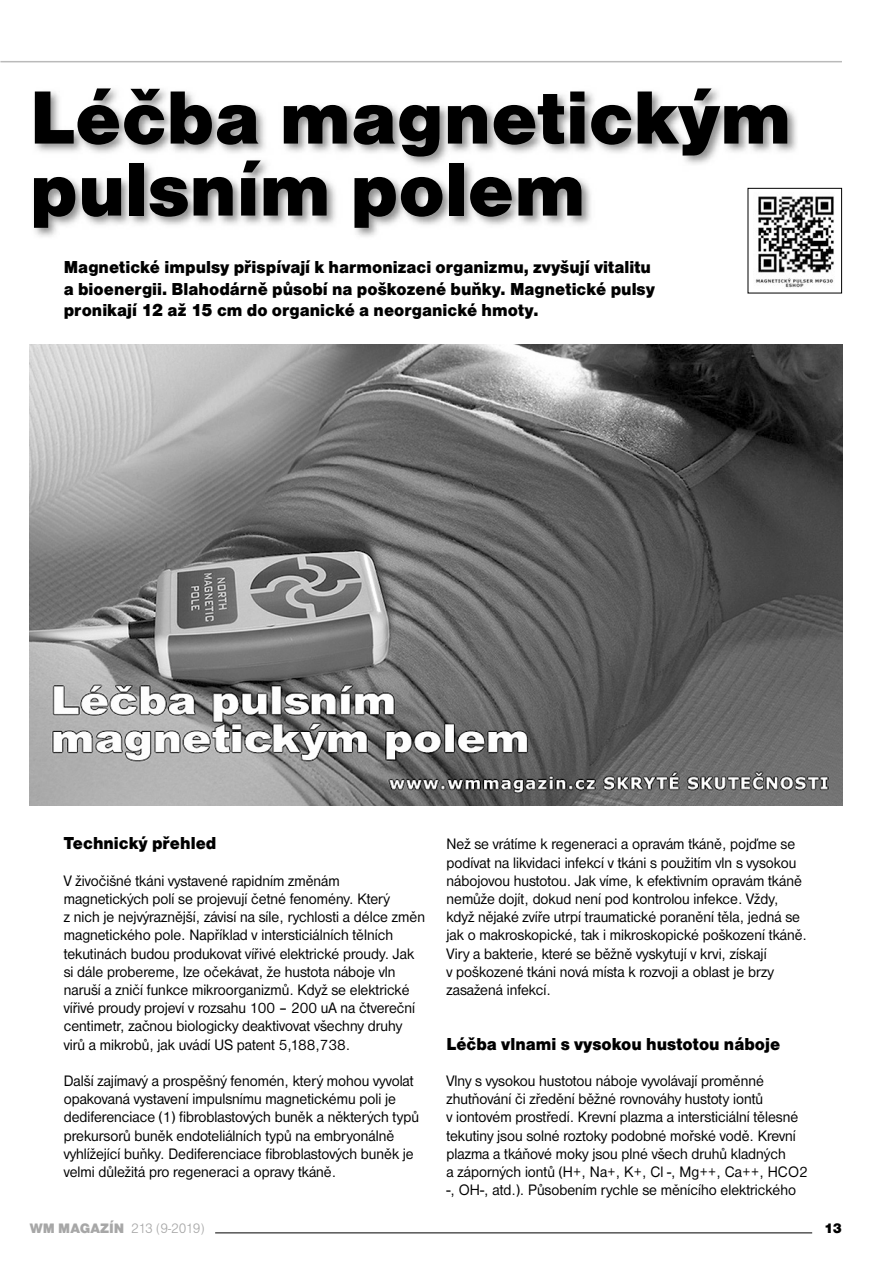
<style>
.page{position:relative;width:893px;height:1263px;background:#fff}
.page>*{position:absolute;margin:0;border:0;box-sizing:border-box;transform-origin:0 0}
.t1{font:78px/72px "Nimbus San DEE Blac";color:#000}
.t2{font:18px/21.6px "Nimbus San DEE Blac";color:#000;scale:.95 1}
.t3{font:15.75px/18.1px "Nimbus San DEE";color:#000;scale:.95 1}
.t4{font:14.25px "Nimbus San DEE Ligh";letter-spacing:-.04em;color:#a7a7a7}
.t5{font:14.25px "Nimbus San DEE Blac";color:#000}
.s1{font-family:"Nimbus San DEE Blac"}
</style>
<div class="page">
<hr style="left:215px;top:1232px;width:597px;height:1px;background:#000">
<img style="left:34px;top:88px;width:765px;height:151px">
<div style="left:748px;top:188px;width:94px;height:105px;background:#fff"></div>
<img style="left:755px;top:196px;width:79px;height:92px">
<div style="left:748px;top:188px;width:94px;height:105px;border:1px solid #000"></div>
<img style="left:30px;top:344px;width:812px;height:461px">
<hr style="left:0;top:61px;width:842px;height:1px;background:#bababa">
<h1 class="t1" style="left:30px;top:88px;width:763px">Léčba magnetickým pulsním polem</h1>
<p class="t2" style="left:64px;top:257px;width:624px">Magnetické impulsy přispívají k harmonizaci organizmu, zvyšují vitalitu a bioenergii. Blahodárně působí na poškozené buňky. Magnetické pulsy pronikají 12 až 15 cm do organické a neorganické hmoty.</p>
<p class="t2" style="left:64px;top:834px;width:162px">Technický přehled</p>
<p class="t3" style="left:64px;top:873px;width:382px">V živočišné tkáni vystavené rapidním změnám magnetických polí se projevují četné fenomény. Který<br>z nich je nejvýraznější, závisí na síle, rychlosti a délce změn magnetického pole. Například v intersticiálních tělních tekutinách budou produkovat vířivé elektrické proudy. Jak si dále probereme, lze očekávat, že hustota náboje vln naruší a zničí funkce mikroorganizmů. Když se elektrické vířivé proudy projeví v rozsahu 100 – 200 uA na čtvereční centimetr, začnou biologicky deaktivovat všechny druhy virů a mikrobů, jak uvádí US patent 5,188,738.</p>
<p class="t3" style="left:64px;top:1073px;width:375px">Další zajímavý a prospěšný fenomén, který mohou vyvolat opakovaná vystavení impulsnímu magnetickému poli je dediferenciace (1) fibroblastových buněk a některých typů prekursorů buněk endoteliálních typů na embryonálně vyhlížející buňky. Dediferenciace fibroblastových buněk je velmi důležitá pro regeneraci a opravy tkáně.</p>
<p class="t3" style="left:446px;top:836px;width:381px">Než se vrátíme k regeneraci a opravám tkáně, pojďme se podívat na likvidaci infekcí v tkáni s použitím vln s vysokou nábojovou hustotou. Jak víme, k efektivním opravám tkáně nemůže dojít, dokud není pod kontrolou infekce. Vždy, když nějaké zvíře utrpí traumatické poranění těla, jedná se jak o makroskopické, tak i mikroskopické poškození tkáně.<br>Viry a bakterie, které se běžně vyskytují v krvi, získají<br>v poškozené tkáni nová místa k rozvoji a oblast je brzy zasažená infekcí.</p>
<p class="t2" style="left:446px;top:1034px;width:353px">Léčba vlnami s vysokou hustotou náboje</p>
<p class="t3" style="left:446px;top:1073px;width:382px">Vlny s vysokou hustotou náboje vyvolávají proměnné zhutňování či zředění běžné rovnováhy hustoty iontů<br>v iontovém prostředí. Krevní plazma a intersticiální tělesné tekutiny jsou solné roztoky podobné mořské vodě. Krevní plazma a tkáňové moky jsou plné všech druhů kladných<br>a záporných iontů (H+, Na+, K+, Cl -, Mg++, Ca++, HCO2 -, OH-, atd.). Působením rychle se měnícího elektrického</p>
<p class="t4" style="left:30px;top:1223px;width:176px"><span class="s1">WM MAGAZÍN</span> 213 (9-2019)</p>
<p class="t5" style="left:824px;top:1223px;width:20px">13</p>
</div>
